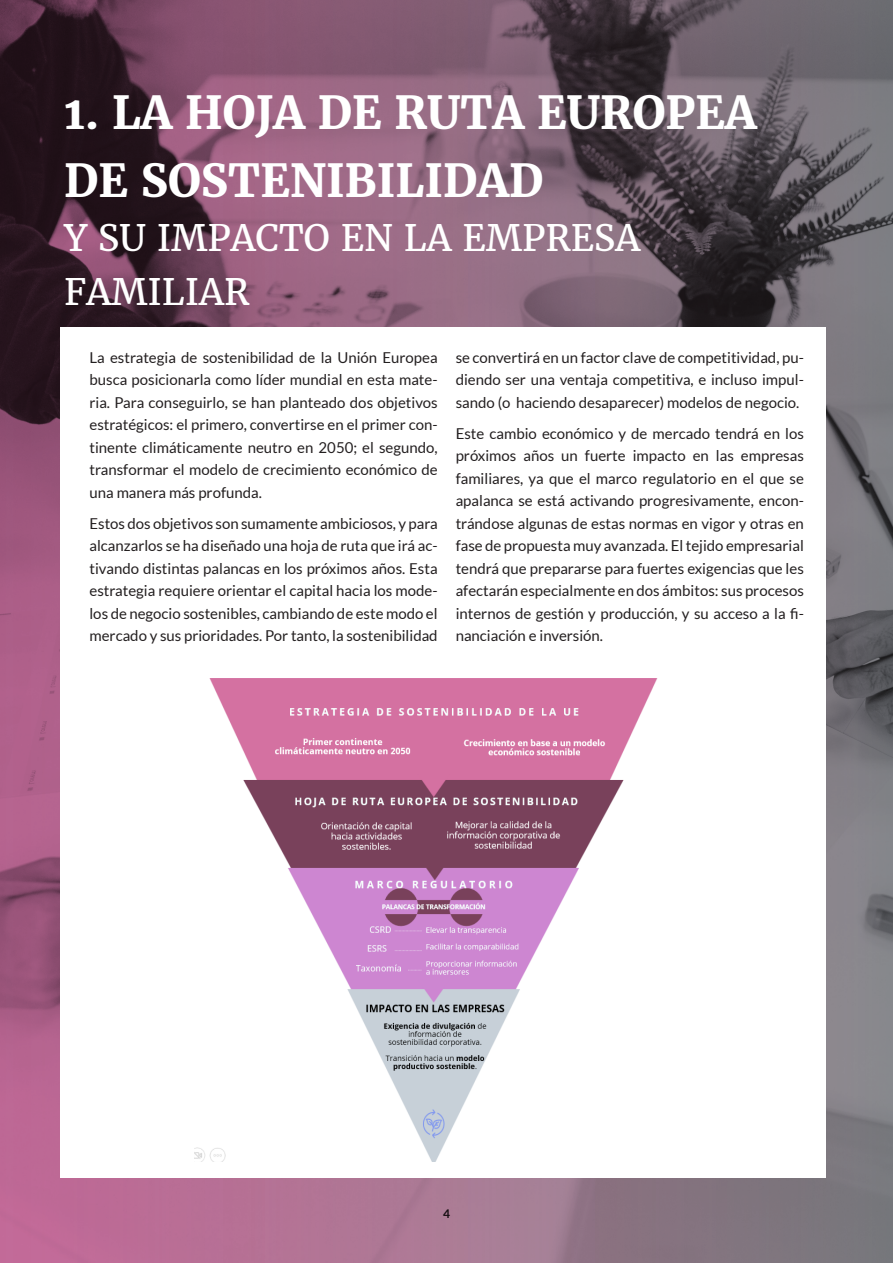
<style>
.page{position:relative;width:893px;height:1263px;background:#fff}
.page>*{position:absolute;margin:0;border:0;box-sizing:border-box;transform-origin:0 0}
.Heading_1{font:700 45px/67.5px "Merriweather";color:#fff}
.Heading_1-2{font:36px/54px "Merriweather";color:#fff}
.t1{font:15px/22.5px "Lato";color:#231f20;text-align:justify}
.t2{font:700 12px "Lato";color:#231f20}
</style>
<div class="page">
<img style="left:0;top:0;width:893px;height:1262px">
<div style="left:61px;top:327px;width:765px;height:851px;background:#fff"></div>
<img style="left:195px;top:678px;width:463px;height:483px">
<p class="Heading_1" style="left:64px;top:78px;width:694px">1. LA HOJA DE RUTA EUROPEA<br>DE SOSTENIBILIDAD</p>
<p class="Heading_1-2" style="left:64px;top:210px;width:578px">Y SU IMPACTO EN LA EMPRESA<br>FAMILIAR</p>
<p class="t1" style="left:89px;top:346px;width:350px">La estrategia de sostenibilidad de la Unión Europea busca posicionarla como líder mundial en esta mate&shy;ria. Para conseguirlo, se han planteado dos objetivos estratégicos: el primero, convertirse en el primer con&shy;tinente climáticamente neutro en 2050; el segundo, transformar el modelo de crecimiento económico de una manera más profunda.</p>
<p class="t1" style="left:89px;top:512px;width:350px">Estos dos objetivos son sumamente ambiciosos, y para alcanzarlos se ha diseñado una hoja de ruta que irá ac&shy;tivando distintas palancas en los próximos años. Esta estrategia requiere orientar el capital hacia los mode&shy;los de negocio sostenibles, cambiando de este modo el mercado y sus prioridades. Por tanto, la sostenibilidad</p>
<p class="t1" style="left:456px;top:346px;width:350px">se convertirá en un factor clave de competitividad, pu&shy;diendo ser una ventaja competitiva, e incluso impul&shy;sando (o haciendo desaparecer) modelos de negocio.</p>
<p class="t1" style="left:456px;top:422px;width:350px">Este cambio económico y de mercado tendrá en los próximos años un fuerte impacto en las empresas familiares, ya que el marco regulatorio en el que se apalanca se está activando progresivamente, encon&shy;trándose algunas de estas normas en vigor y otras en fase de propuesta muy avanzada. El tejido empresarial tendrá que prepararse para fuertes exigencias que les afectarán especialmente en dos ámbitos: sus procesos internos de gestión y producción, y su acceso a la fi&shy;nanciación e inversión.</p>
<p class="t2" style="left:443px;top:1207px;width:8px">4</p>
</div>
